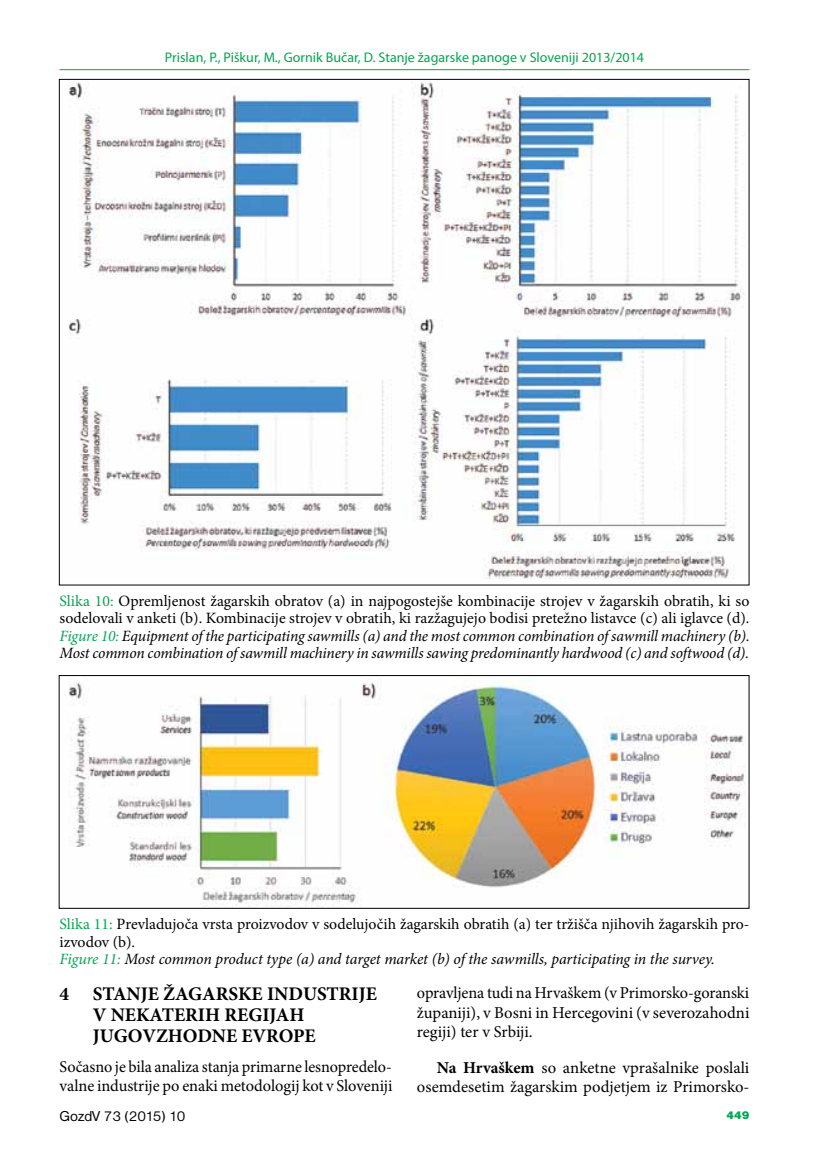
<style>
.page{position:relative;width:819px;height:1166px;background:#fff}
.page>*{position:absolute;margin:0;border:0;box-sizing:border-box;transform-origin:0 0}
.t1{font:700 19.25px/21px "Minion Pro";color:#000}
.t2{font:16.62px/19.6px "Minion Pro";color:#000}
.t3{font:15.75px/17.5px "Minion Pro";color:#000;text-align:justify}
.t4{font:14.88px "Nimbus San DEE";color:#000}
.t5{font:14px "Myriad Pro";color:#00a651}
.t6{font:11.38px "Nimbus San DEE Blac";color:#00a651}
.s1{color:#00a651}
.s2{font-style:italic;color:#00a651}
.s3{font-style:italic}
.s4{font-weight:700}
</style>
<div class="page">
<hr style="left:60px;top:69px;width:689px;height:1px;background:#00a651">
<img style="left:69px;top:677px;width:676px;height:229px">
<div style="left:59px;top:675px;width:690px;height:233px;border:1px solid #000"></div>
<img style="left:69px;top:82px;width:676px;height:496px">
<p class="t5" style="left:165px;top:49px;width:480px">Prislan, P., Piškur, M., Gornik Bučar, D. Stanje žagarske panoge v Sloveniji 2013/2014</p>
<p class="t3" style="left:60px;top:592px;width:691px"><span class="s1">Slika 10:</span> Opremljenost žagarskih obratov (a) in najpogostejše kombinacije strojev v žagarskih obratih, ki so sodelovali v anketi (b). Kombinacije strojev v obratih, ki razžagujejo bodisi pretežno listavce (c) ali iglavce (d).<br><span class="s2">Figure 10:</span> <span class="s3">Equipment of the participating sawmills (a) and the most common combination of sawmill machinery (b).<br>Most common combination of sawmill machinery in sawmills sawing predominantly hardwood (c) and softwood (d).</span></p>
<p class="t3" style="left:60px;top:915px;width:691px;text-align:left"><span class="s1">Slika 11:</span> Prevladujoča vrsta proizvodov v sodelujočih žagarskih obratih (a) ter tržišča njihovih žagarskih pro&shy;izvodov (b).<br><span class="s2">Figure 11:</span> <span class="s3">Most common product type (a) and target market (b) of the sawmills, participating in the survey.</span></p>
<p class="t1" style="left:60px;top:983px;width:26px">4 ST</p>
<p class="t1" style="left:113px;top:983px;width:26px">ANJE</p>
<p class="t1" style="left:93px;top:983px;width:276px;text-indent:70px">ŽAGARSKE INDUSTRIJE<br>V NEKATERIH REGIJAH<br>JUGOVZHODNE</p>
<p class="t2" style="left:417px;top:983px;width:334px;text-align:justify">opravljena tudi na Hrvaškem (v Primorsko-goranski županiji), v Bosni in Hercegovini (v severozahodni regiji) ter v Srbiji.</p>
<p class="t2" style="left:417px;top:1058px;width:334px;text-align:right"><span class="s4">Na Hrvaškem</span> so anketne vprašalnike poslali osemdesetim žagarskim podjetjem iz Primorsko-</p>
<p class="t1" style="left:241px;top:1025px;width:75px">EVROPE</p>
<p class="t2" style="left:60px;top:1056px;width:334px">Sočasno je bila analiza stanja primarne lesnopredelo&shy;valne industrije po enaki metodologij kot v Sloveniji</p>
<p class="t4" style="left:60px;top:1108px;width:127px">GozdV 73 (2015) 10</p>
<p class="t6" style="left:726px;top:1108px;width:24px">449</p>
</div>
